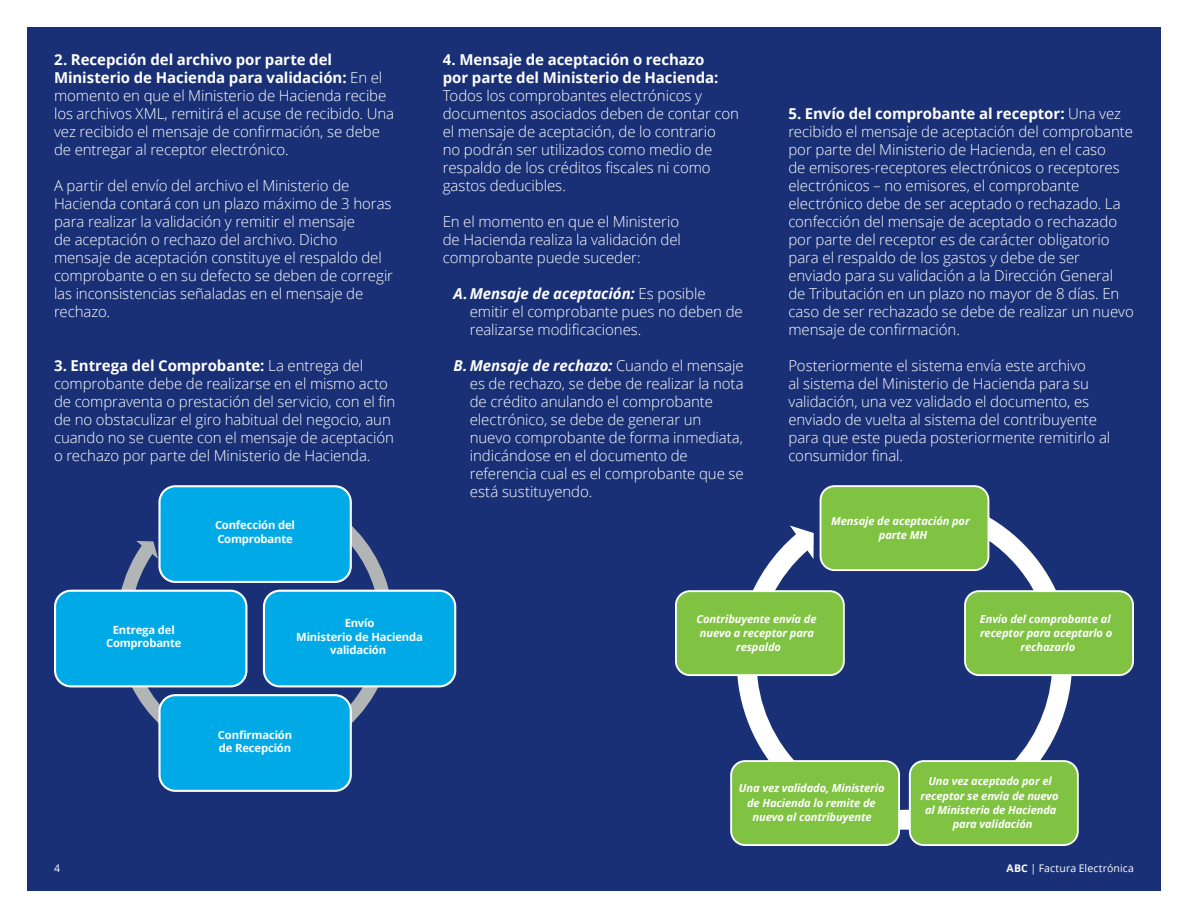
<style>
.page{position:relative;width:1188px;height:918px;background:#fff}
.page>*{position:absolute;margin:0;border:0;box-sizing:border-box;transform-origin:0 0}
.t1{font:300 15px/18px "Open Sans";letter-spacing:-.005em;color:#fff}
.t2{font:700 15px/18px "Open Sans";letter-spacing:-.005em;color:#fff}
.t3{font:700 11.25px/13.5px "Open Sans";letter-spacing:-.015em;color:#fff}
.t4{font:italic 700 11.1px/14.2px "Open Sans";letter-spacing:-.01em;color:#fff;text-align:center}
.t5{font:10.5px "Open Sans";letter-spacing:.01em;color:#fff}
.s1{font-weight:700}
.s2{font-weight:700;font-style:italic}
</style>
<div class="page">
<div style="left:27px;top:27px;width:1134px;height:864px;background:#193076"></div>
<svg style="left:97px;top:526px;width:316px;height:197px"></svg>
<div style="left:160px;top:486px;width:191px;height:96px;background:#00aae7;border-radius:16px"></div>
<div style="left:158px;top:485px;width:194px;height:98px;border:2px solid #fff;border-radius:16px"></div>
<div style="left:264px;top:591px;width:191px;height:95px;background:#00aae7;border-radius:16px"></div>
<div style="left:263px;top:590px;width:193px;height:97px;border:2px solid #fff;border-radius:16px"></div>
<div style="left:160px;top:695px;width:191px;height:96px;background:#00aae7;border-radius:16px"></div>
<div style="left:158px;top:694px;width:194px;height:98px;border:2px solid #fff;border-radius:16px"></div>
<div style="left:55px;top:591px;width:191px;height:95px;background:#00aae7;border-radius:16px"></div>
<div style="left:54px;top:590px;width:193px;height:97px;border:2px solid #fff;border-radius:16px"></div>
<svg style="left:715px;top:504px;width:379px;height:341px"></svg>
<div style="left:821px;top:486px;width:167px;height:84px;background:#80c342;border-radius:14px"></div>
<div style="left:820px;top:485px;width:169px;height:86px;border:2px solid #fff;border-radius:14px"></div>
<div style="left:965px;top:591px;width:168px;height:84px;background:#80c342;border-radius:14px"></div>
<div style="left:964px;top:590px;width:170px;height:86px;border:2px solid #fff;border-radius:14px"></div>
<div style="left:910px;top:761px;width:168px;height:84px;background:#80c342;border-radius:14px"></div>
<div style="left:909px;top:760px;width:170px;height:86px;border:2px solid #fff;border-radius:14px"></div>
<div style="left:731px;top:761px;width:168px;height:84px;background:#80c342;border-radius:14px"></div>
<div style="left:730px;top:760px;width:170px;height:86px;border:2px solid #fff;border-radius:14px"></div>
<div style="left:676px;top:591px;width:168px;height:84px;background:#80c342;border-radius:14px"></div>
<div style="left:675px;top:590px;width:170px;height:86px;border:2px solid #fff;border-radius:14px"></div>
<p class="t1" style="left:54px;top:51px;width:342px"><span class="s1">2. Recepción del archivo por parte del Ministerio de Hacienda para validación:</span> En el momento en que el Ministerio de Hacienda recibe los archivos XML, remitirá el acuse de recibido. Una vez recibido el mensaje de confirmación, se debe de entregar al receptor electrónico.</p>
<p class="t1" style="left:54px;top:177px;width:341px">A partir del envío del archivo el Ministerio de Hacienda contará con un plazo máximo de 3 horas para realizar la validación y remitir el mensaje<br>de aceptación o rechazo del archivo. Dicho mensaje de aceptación constituye el respaldo del comprobante o en su defecto se deben de corregir las inconsistencias señaladas en el mensaje de rechazo.</p>
<p class="t1" style="left:54px;top:357px;width:343px"><span class="s1">3. Entrega del Comprobante:</span> La entrega del comprobante debe de realizarse en el mismo acto de compraventa o prestación del servicio, con el fin de no obstaculizar el giro habitual del negocio, aun cuando no se cuente con el mensaje de aceptación o rechazo por parte del Ministerio de Hacienda.</p>
<p class="t3" style="left:215px;top:518px;width:82px">Confección del<br>Comprobante</p>
<p class="t2" style="left:443px;top:51px;width:277px">4. Mensaje de aceptación o rechazo por parte del Ministerio de Hacienda:</p>
<p class="t1" style="left:443px;top:87px;width:298px">Todos los comprobantes electrónicos y documentos asociados deben de contar con el mensaje de aceptación, de lo contrario<br>no podrán ser utilizados como medio de respaldo de los créditos fiscales ni como gastos deducibles.</p>
<p class="t1" style="left:443px;top:213px;width:240px">En el momento en que el Ministerio de Hacienda realiza la validación del comprobante puede suceder:</p>
<p class="t1" style="left:470px;top:285px;width:275px;text-indent:-16px"><span class="s2">A.Mensaje de aceptación:</span> Es posible emitir el comprobante pues no deben de realizarse modificaciones.</p>
<p class="t1" style="left:470px;top:357px;width:275px;text-indent:-16px"><span class="s2">B. Mensaje de rechazo:</span> Cuando el mensaje es de rechazo, se debe de realizar la nota de crédito anulando el comprobante electrónico, se debe de generar un nuevo comprobante de forma inmediata, indicándose en el documento de referencia cual es el comprobante que se está sustituyendo.</p>
<p class="t1" style="left:788px;top:105px;width:347px"><span class="s1">5. Envío del comprobante al receptor:</span> Una vez recibido el mensaje de aceptación del comprobante por parte del Ministerio de Hacienda, en el caso<br>de emisores-receptores electrónicos o receptores electrónicos – no emisores, el comprobante electrónico debe de ser aceptado o rechazado. La confección del mensaje de aceptado o rechazado por parte del receptor es de carácter obligatorio para el respaldo de los gastos y debe de ser enviado para su validación a la Dirección General de Tributación en un plazo no mayor de 8 días. En caso de ser rechazado se debe de realizar un nuevo mensaje de confirmación.</p>
<p class="t1" style="left:788px;top:357px;width:323px">Posteriormente el sistema envía este archivo<br>al sistema del Ministerio de Hacienda para su validación, una vez validado el documento, es enviado de vuelta al sistema del contribuyente para que este pueda posteriormente remitirlo al consumidor final.</p>
<p class="t4" style="left:831px;top:513px;width:140px">Mensaje de aceptación por parte MH</p>
<p class="t3" style="left:106px;top:623px;width:77px;text-align:center">Entrega del<br>Comprobante</p>
<p class="t3" style="left:296px;top:616px;width:128px;text-align:center">Envío<br>Ministerio de Hacienda validación</p>
<p class="t4" style="left:697px;top:611px;width:122px">Contribuyente envía de nuevo a receptor para respaldo</p>
<p class="t4" style="left:980px;top:611px;width:134px">Envío del comprobante al receptor para aceptarlo o rechazarlo</p>
<p class="t3" style="left:218px;top:728px;width:76px">Confirmación de Recepción</p>
<p class="t4" style="left:739px;top:781px;width:147px">Una vez validado, Ministerio de Hacienda lo remite de nuevo al contribuyente</p>
<p class="t4" style="left:921px;top:774px;width:140px">Una vez aceptado por el receptor se envia de nuevo al Ministerio de Hacienda para validación</p>
<p class="t5" style="left:54px;top:861px;width:8px">4</p>
<p class="t5" style="left:1007px;top:861px;width:129px"><span class="s1">ABC</span> | Factura Electrónica</p>
</div>
